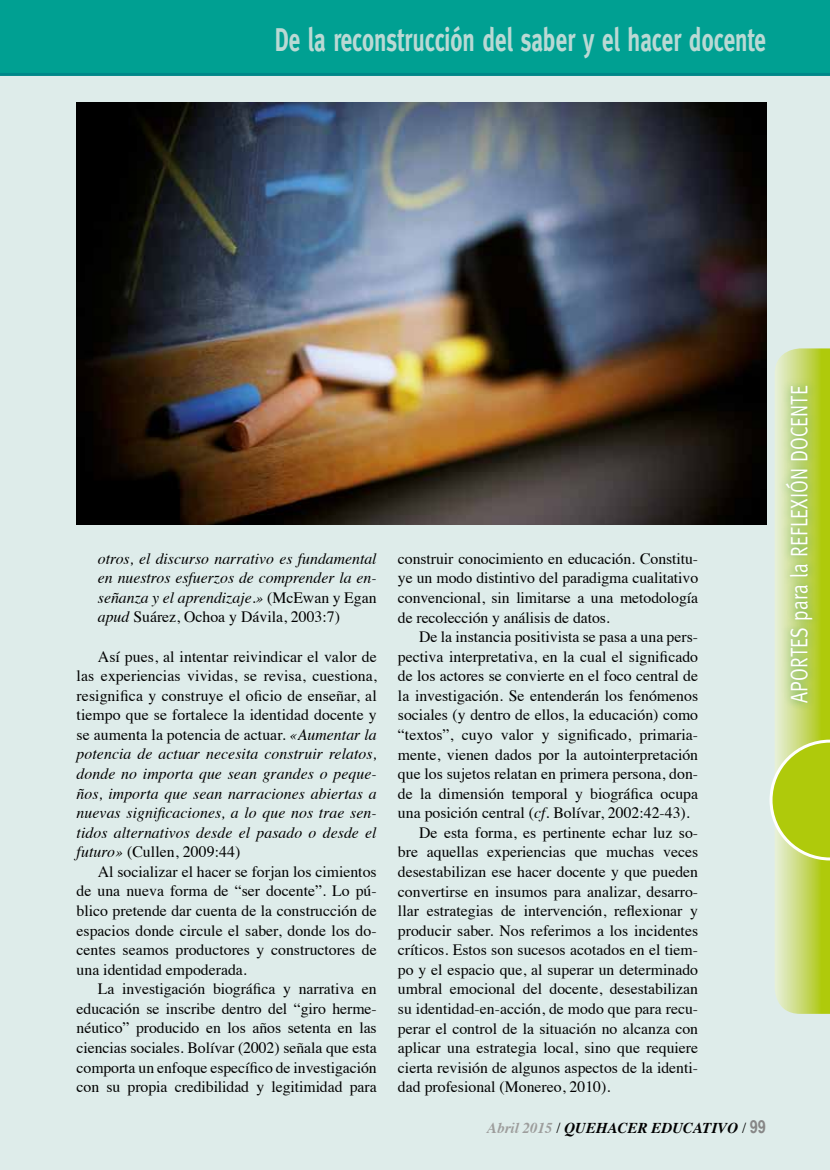
<style>
.page{position:relative;width:830px;height:1170px;background:#fff}
.page>*{position:absolute;margin:0;border:0;box-sizing:border-box;transform-origin:0 0}
.t1{font:700 33px "Meta";color:#bad9d4;scale:.7 1}
.t2{font:24px "Meta";color:#fff;scale:.8 1}
.t3{font:15.75px/19.5px "Times";color:#000;text-align:justify}
.t4{font:italic 15.75px/19.5px "Times";letter-spacing:.005em;color:#000;text-align:justify}
.t5{font:italic 700 15px "Times";color:#000}
.s1{font-style:normal}
.s2{font-style:italic}
.s3{color:#9d9d9c}
.s4{font-weight:400;font-style:normal}
.s5{font-family:"Arial Narrow";font-style:normal;font-size:18px;color:#878787}
</style>
<div class="page">
<div style="left:0;top:0;width:829px;height:1169px;background:#deecea"></div>
<img style="left:77px;top:102px;width:688px;height:422px">
<svg style="left:769px;top:348px;width:60px;height:665px"></svg>
<div style="left:777px;top:378px;width:43px;height:333px;background:#007b3d;opacity:.6"></div>
<div style="left:0;top:0;width:829px;height:76px;background:#00a092"></div>
<h1 class="t1" style="left:275px;top:20px;width:703px">De la reconstrucción del saber y el hacer docente</h1>
<p class="t4" style="left:98px;top:547px;width:280px">otros, el discurso narrativo es fundamental en nuestros esfuerzos de comprender la en&shy;señanza y el aprendizaje.» <span class="s1">(McEwan y Egan </span>apud <span class="s1">Suárez, Ochoa y Dávila, 2003:7)</span></p>
<p class="t4" style="left:77px;top:645px;width:301px;text-indent:21px"><span class="s1">Así pues, al intentar reivindicar el valor de las experiencias vividas, se revisa, cuestiona, resignifica y construye el oficio de enseñar, al tiempo que se fortalece la identidad docente y se aumenta la potencia de actuar.</span> «Aumentar la potencia de actuar necesita construir relatos, donde no importa que sean grandes o peque&shy;ños, importa que sean narraciones abiertas a nuevas significaciones, a lo que nos trae sen&shy;tidos alternativos desde el pasado o desde el futuro» <span class="s1">(Cullen, 2009:44)</span></p>
<p class="t3" style="left:77px;top:860px;width:301px;text-indent:21px">Al socializar el hacer se forjan los cimientos de una nueva forma de “ser docente”. Lo pú&shy;blico pretende dar cuenta de la construcción de espacios donde circule el saber, donde los do&shy;centes seamos productores y constructores de una identidad empoderada.</p>
<p class="t3" style="left:77px;top:977px;width:301px;text-indent:21px">La investigación biográfica y narrativa en educación se inscribe dentro del “giro herme&shy;néutico” producido en los años setenta en las ciencias sociales. Bolívar (2002) señala que esta comporta un enfoque específico de investigación con su propia credibilidad y legitimidad para</p>
<p class="t3" style="left:398px;top:547px;width:301px">construir conocimiento en educación. Constitu&shy;ye un modo distintivo del paradigma cualitativo convencional, sin limitarse a una metodología de recolección y análisis de datos.</p>
<p class="t3" style="left:419px;top:625px;width:280px">De la instancia positivista se pasa a una pers-</p>
<p class="t3" style="left:398px;top:645px;width:301px">pectiva interpretativa, en la cual el significado</p>
<p class="t3" style="left:398px;top:664px;width:301px">de los actores se convierte en el foco central de</p>
<p class="t3" style="left:398px;top:684px;width:301px">la investigación. Se entenderán los fenómenos</p>
<p class="t3" style="left:398px;top:704px;width:301px">sociales (y dentro de ellos, la educación) como</p>
<p class="t3" style="left:398px;top:723px;width:301px">“textos”, cuyo valor y significado, primaria-</p>
<p class="t3" style="left:398px;top:743px;width:301px">mente, vienen dados por la autointerpretación</p>
<p class="t3" style="left:398px;top:762px;width:301px">que los sujetos relatan en primera persona, don-</p>
<p class="t3" style="left:398px;top:782px;width:301px">de la dimensión temporal y biográfica ocupa</p>
<p class="t3" style="left:398px;top:801px;width:293px">una posición central (<span class="s2">cf.</span> Bolívar, 2002:42-43).</p>
<p class="t3" style="left:419px;top:821px;width:280px">De esta forma, es pertinente echar luz so-</p>
<p class="t3" style="left:398px;top:840px;width:301px">bre aquellas experiencias que muchas veces</p>
<p class="t3" style="left:398px;top:860px;width:301px">desestabilizan ese hacer docente y que pueden</p>
<p class="t3" style="left:398px;top:880px;width:301px">convertirse en insumos para analizar, desarro-</p>
<p class="t3" style="left:398px;top:899px;width:301px">llar estrategias de intervención, reflexionar y</p>
<p class="t3" style="left:398px;top:919px;width:301px">producir saber. Nos referimos a los incidentes</p>
<p class="t3" style="left:398px;top:938px;width:301px">críticos. Estos son sucesos acotados en el tiem-</p>
<p class="t3" style="left:398px;top:958px;width:301px">po y el espacio que, al superar un determinado</p>
<p class="t3" style="left:398px;top:977px;width:301px">umbral emocional del docente, desestabilizan</p>
<p class="t3" style="left:398px;top:997px;width:301px">su identidad-en-acción, de modo que para recu-</p>
<p class="t3" style="left:398px;top:1017px;width:301px">perar el control de la situación no alcanza con</p>
<p class="t3" style="left:398px;top:1036px;width:301px">aplicar una estrategia local, sino que requiere</p>
<p class="t3" style="left:398px;top:1056px;width:301px">cierta revisión de algunos aspectos de la identi-</p>
<p class="t3" style="left:398px;top:1075px;width:214px">dad profesional (Monereo, 2010).</p>
<p class="t5" style="left:487px;top:1113px;width:280px"><span class="s3">Abril 2015</span> <span class="s4">/</span> QUEHACER EDUCATIVO <span class="s4">/</span> <span class="s5">99</span></p>
<h2 class="t2" style="left:785px;top:702px;width:396px;rotate:-90deg">Aportes para la Reflexi ón Docente</h2>
<h2 class="t2" style="left:785px;top:450px;width:80px;rotate:-90deg">e</h2>
<h2 class="t2" style="left:785px;top:546px;width:45px;rotate:-90deg">e</h2>
</div>
